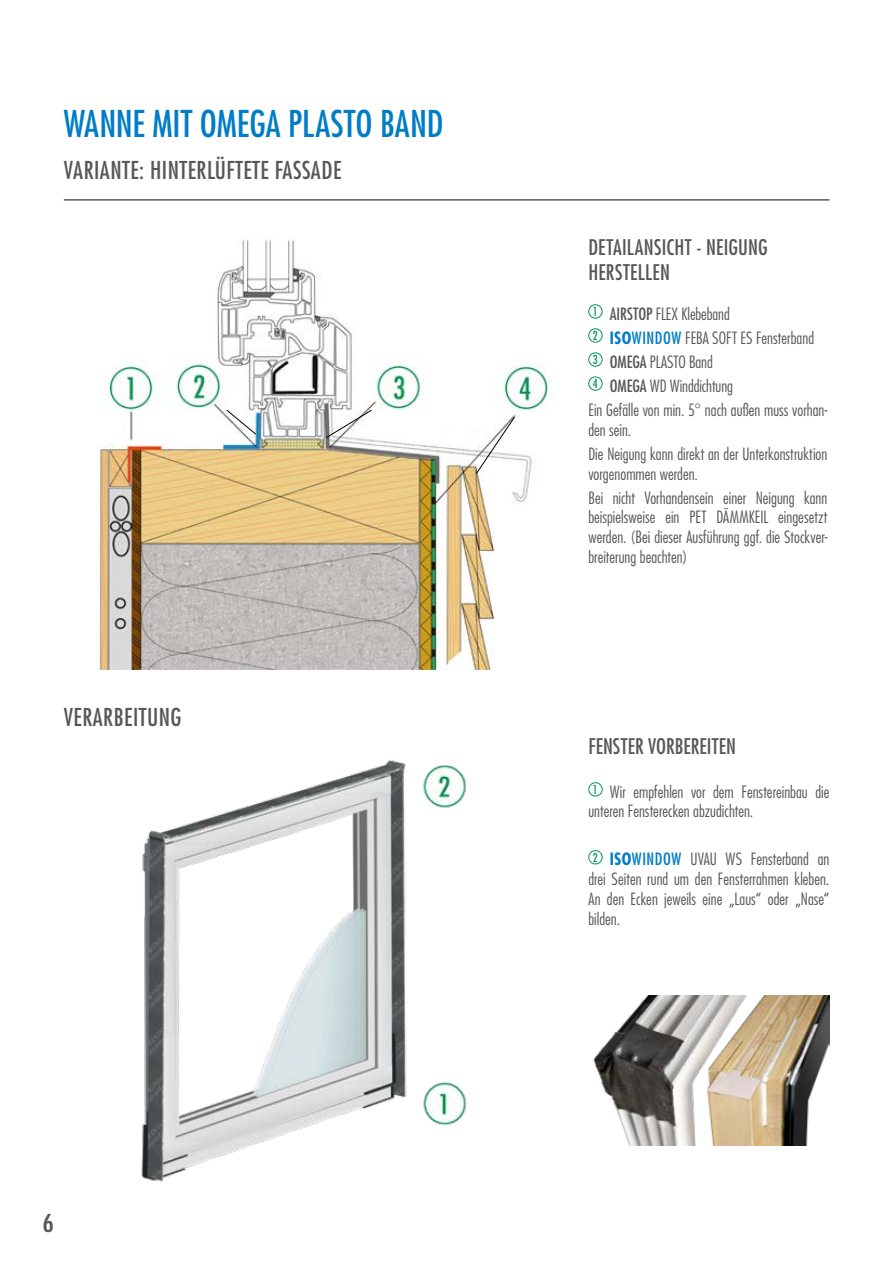
<style>
.page{position:relative;width:872px;height:1263px;background:#fff}
.page>*{position:absolute;margin:0;border:0;box-sizing:border-box;transform-origin:0 0}
.t1{font:500 condensed 36px "Futura LT Pro";color:#007dc6}
.t2{font:500 condensed 24px "Futura LT Pro";letter-spacing:.02em;color:#575756}
.t3{font:500 condensed 24px "Futura LT Pro";letter-spacing:.02em;color:#575756;scale:1.18 1}
.t4{font:500 condensed 21px/25.2px "Futura LT Pro";letter-spacing:.005em;color:#575756}
.t5{font:300 condensed 16.5px/24px "Futura LT Pro";color:#575756}
.s1{font-weight:500}
.s2{font-weight:700;color:#007dc6}
.s3{font-weight:500;color:#007dc6}
</style>
<div class="page">
<img style="left:141px;top:759px;width:325px;height:423px">
<hr style="left:64px;top:199px;width:765px;height:2px;background:#575756">
<img style="left:593px;top:995px;width:236px;height:150px">
<div style="left:588px;top:304px;width:14px;height:14px;border:1px solid #009652;border-radius:50%"></div>
<div style="left:588px;top:328px;width:14px;height:15px;border:1px solid #009652;border-radius:50%"></div>
<div style="left:588px;top:352px;width:14px;height:15px;border:1px solid #009652;border-radius:50%"></div>
<div style="left:588px;top:376px;width:14px;height:15px;border:1px solid #009652;border-radius:50%"></div>
<div style="left:588px;top:782px;width:14px;height:14px;border:1px solid #009652;border-radius:50%"></div>
<div style="left:588px;top:850px;width:14px;height:14px;border:1px solid #009652;border-radius:50%"></div>
<img style="left:97px;top:239px;width:452px;height:430px">
<svg style="left:226px;top:409px;width:31px;height:26px"></svg>
<svg style="left:325px;top:409px;width:47px;height:30px"></svg>
<svg style="left:475px;top:416px;width:40px;height:58px"></svg>
<h1 class="t1" style="left:64px;top:99px;width:381px">WANNE MIT OMEGA PLASTO BAND</h1>
<h2 class="t2" style="left:64px;top:154px;width:279px">VARIANTE: HINTERLÜFTETE FASSADE</h2>
<h2 class="t2" style="left:64px;top:700px;width:119px">VERARBEITUNG</h2>
<h2 class="t3" style="left:43px;top:1206px;width:11px">6</h2>
<p class="t4" style="left:588px;top:234px;width:181px">DETAILANSICHT - NEIGUNG<br>HERSTELLEN</p>
<p class="t5" style="left:588px;top:301px;width:240px"><sup>1</sup> <span class="s1">AIRSTOP</span> FLEX Klebeband<br><sup>2</sup> <span class="s2">ISO</span><span class="s3">WINDOW</span> FEBA SOFT ES Fensterband<br><sup>3</sup> <span class="s1">OMEGA</span> PLASTO Band<br><sup>4</sup> <span class="s1">OMEGA</span> WD Winddichtung<br>Ein Gefälle von min. 5° nach außen muss vorhan-</p>
<p class="t5" style="left:588px;top:417px;width:240px">den sein.<br>Die Neigung kann direkt an der Unterkonstruktion</p>
<p class="t5" style="left:588px;top:461px;width:240px">vorgenommen werden.<br>Bei nicht Vorhandensein einer Neigung kann</p>
<p class="t5" style="left:588px;top:507px;width:240px;line-height:19.8px;text-align:justify">beispielsweise ein PET DÄMMKEIL eingesetzt werden. (Bei dieser Ausführung ggf. die Stockver&shy;breiterung beachten)</p>
<p class="t4" style="left:588px;top:733px;width:149px">FENSTER VORBEREITEN</p>
<p class="t5" style="left:588px;top:781px;width:242px;line-height:19.8px"><sup>1</sup> Wir empfehlen vor dem Fenstereinbau die unteren Fensterecken abzudichten.</p>
<p class="t5" style="left:588px;top:849px;width:242px;line-height:19.8px;text-align:justify"><sup>2</sup> <span class="s2">ISO</span><span class="s3">WINDOW</span> UVAU WS Fensterband an drei Seiten rund um den Fensterrahmen kleben.<br>An den Ecken jeweils eine „Laus“ oder „Nase“ bilden.</p>
</div>
